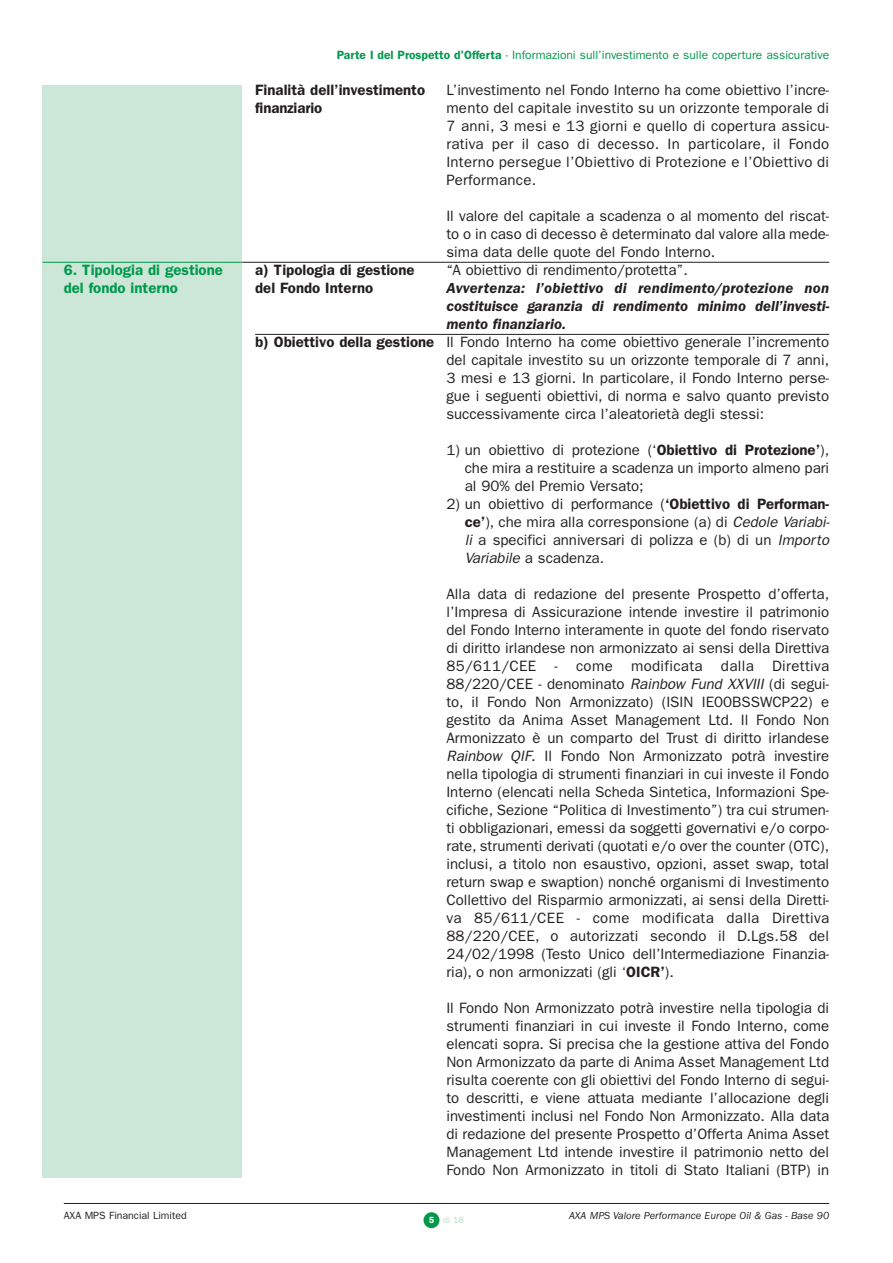
<style>
.page{position:relative;width:893px;height:1263px;background:#fff}
.page>*{position:absolute;margin:0;border:0;box-sizing:border-box;transform-origin:0 0}
.t1{font:15px/18px "Franklin Gothic";color:#231f20;text-align:justify}
.t2{font:italic 600 15px "Franklin Gothic";color:#231f20}
.t3{font:600 15px "Franklin Gothic";color:#231f20}
.t4{font:600 15px/18px "Franklin Gothic";color:#00994c}
.t5{font:12px "Franklin Gothic";color:#00994c}
.t6{font:italic 10.5px "Franklin Gothic";color:#231f20}
.t7{font:10.5px "Franklin Gothic";color:#231f20}
.t8{font:9px "Franklin Gothic";color:#b5ddc6}
.s1{font-weight:600}
.s2{font-style:italic}
.s3{font-weight:600;color:#fff}
</style>
<div class="page">
<div style="left:423px;top:1212px;width:16px;height:16px;background:#00994c;border-radius:50%"></div>
<div style="left:43px;top:85px;width:199px;height:1093px;background:#cce7d7"></div>
<hr style="left:255px;top:334px;width:574px;height:1px;background:#231f20">
<hr style="left:64px;top:1203px;width:765px;height:1px;background:#231f20">
<hr style="left:43px;top:262px;width:199px;height:1px;background:#00994c">
<hr style="left:242px;top:262px;width:587px;height:1px;background:#231f20">
<p class="t4" style="left:64px;top:262px;width:161px">6. Tipologia di gestione del fondo interno</p>
<p class="t5" style="left:337px;top:51px;width:494px"><span class="s1">Parte I del Prospetto d’Offerta</span> - Informazioni sull’investimento e sulle coperture assicurative</p>
<p class="t3" style="left:255px;top:85px;width:171px">Finalità dell’investimento</p>
<p class="t1" style="left:446px;top:82px;width:384px">L’investimento nel Fondo Interno ha come obiettivo l’incre-</p>
<p class="t3" style="left:255px;top:103px;width:69px">finanziario</p>
<p class="t1" style="left:446px;top:100px;width:384px">mento del capitale investito su un orizzonte temporale di 7 anni, 3 mesi e 13 giorni e quello di copertura assicu&shy;rativa per il caso di decesso. In particolare, il Fondo Interno persegue l’Obiettivo di Protezione e l’Obiettivo di Performance.</p>
<p class="t1" style="left:446px;top:208px;width:384px">Il valore del capitale a scadenza o al momento del riscat&shy;to o in caso di decesso è determinato dal valore alla mede&shy;sima data delle quote del Fondo Interno.</p>
<p class="t3" style="left:255px;top:265px;width:161px">a) Tipologia di gestione</p>
<p class="t1" style="left:446px;top:262px;width:243px">“A obiettivo di rendimento/protetta”.</p>
<p class="t3" style="left:255px;top:283px;width:120px">del Fondo Interno</p>
<p class="t2" style="left:446px;top:283px;width:384px">Avvertenza: l’obiettivo di rendimento/protezione non</p>
<p class="t2" style="left:446px;top:301px;width:385px">costituisce garanzia di rendimento minimo dell’investi-</p>
<p class="t2" style="left:446px;top:319px;width:121px">mento finanziario.</p>
<p class="t1" style="left:255px;top:334px;width:575px"><span class="s1">b) Obiettivo della gestione</span> Il Fondo Interno ha come obiettivo generale l’incremento</p>
<p class="t1" style="left:446px;top:352px;width:384px">del capitale investito su un orizzonte temporale di 7 anni,</p>
<p class="t1" style="left:446px;top:370px;width:384px">3 mesi e 13 giorni. In particolare, il Fondo Interno perse-</p>
<p class="t1" style="left:446px;top:388px;width:384px">gue i seguenti obiettivi, di norma e salvo quanto previsto</p>
<p class="t1" style="left:446px;top:406px;width:319px">successivamente circa l’aleatorietà degli stessi:</p>
<p class="t1" style="left:465px;top:442px;width:366px;text-indent:-18px">1) un obiettivo di protezione (‘<span class="s1">Obiettivo di Protezione’</span>), che mira a restituire a scadenza un importo almeno pari al 90% del Premio Versato;</p>
<p class="t1" style="left:465px;top:496px;width:368px;text-align:left;text-indent:-18px">2) un obiettivo di performance (<span class="s1">‘Obiettivo di Performan&shy;ce’</span>), che mira alla corresponsione (a) di <span class="s2">Cedole Variabi&shy;li</span> a specifici anniversari di polizza e (b) di un <span class="s2">Importo Variabile</span> a scadenza.</p>
<p class="t1" style="left:446px;top:586px;width:384px">Alla data di redazione del presente Prospetto d’offerta, l’Impresa di Assicurazione intende investire il patrimonio del Fondo Interno interamente in quote del fondo riservato di diritto irlandese non armonizzato ai sensi della Direttiva 85/611/CEE - come modificata dalla Direttiva 88/220/CEE - denominato <span class="s2">Rainbow Fund XXVIII</span> (di segui&shy;to, il Fondo Non Armonizzato) (ISIN IE00BSSWCP22) e gestito da Anima Asset Management Ltd. Il Fondo Non Armonizzato è un comparto del Trust di diritto irlandese <span class="s2">Rainbow QIF</span>. Il Fondo Non Armonizzato potrà investire nella tipologia di strumenti finanziari in cui investe il Fondo Interno (elencati nella Scheda Sintetica, Informazioni Spe&shy;cifiche, Sezione “Politica di Investimento”) tra cui strumen&shy;ti obbligazionari, emessi da soggetti governativi e/o corpo&shy;rate, strumenti derivati (quotati e/o over the counter (OTC), inclusi, a titolo non esaustivo, opzioni, asset swap, total return swap e swaption) nonché organismi di Investimento Collettivo del Risparmio armonizzati, ai sensi della Diretti&shy;va 85/611/CEE - come modificata dalla Direttiva 88/220/CEE, o autorizzati secondo il D.Lgs.58 del 24/02/1998 (Testo Unico dell’Intermediazione Finanzia&shy;ria), o non armonizzati (gli ‘<span class="s1">OICR’</span>).</p>
<p class="t1" style="left:446px;top:1000px;width:384px">Il Fondo Non Armonizzato potrà investire nella tipologia di strumenti finanziari in cui investe il Fondo Interno, come elencati sopra. Si precisa che la gestione attiva del Fondo Non Armonizzato da parte di Anima Asset Management Ltd risulta coerente con gli obiettivi del Fondo Interno di segui&shy;to descritti, e viene attuata mediante l’allocazione degli investimenti inclusi nel Fondo Non Armonizzato. Alla data di redazione del presente Prospetto d’Offerta Anima Asset Management Ltd intende investire il patrimonio netto del Fondo Non Armonizzato in titoli di Stato Italiani (BTP) in</p>
<p class="t7" style="left:64px;top:1211px;width:124px">AXA MPS Financial Limited</p>
<p class="t6" style="left:569px;top:1211px;width:262px">AXA MPS Valore Performance Europe Oil &amp; Gas - Base 90</p>
<p class="t8" style="left:429px;top:1217px;width:37px"><span class="s3">5</span> di 18</p>
</div>
